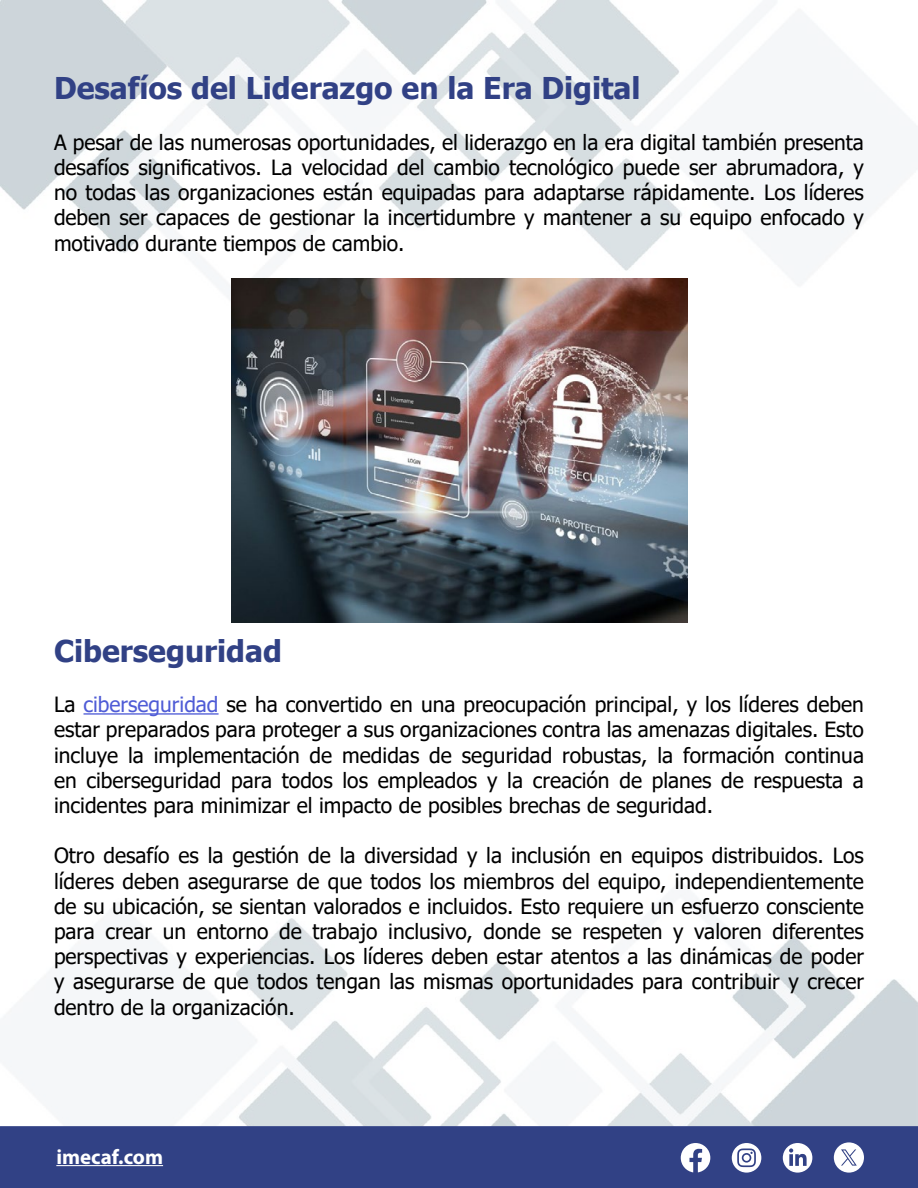
<style>
.page{position:relative;width:918px;height:1188px;background:#fff}
.page>*{position:absolute;margin:0;border:0;box-sizing:border-box;transform-origin:0 0}
.t1{font:700 30px "Tahoma";color:#314185}
.t2{font:21px/25.2px "Tahoma";color:#000;text-align:justify}
.t3{font:700 21px "Myriad Pro";color:#fff}
.s1{color:#4f5cd6}
</style>
<div class="page">
<img style="left:0;top:0;width:918px;height:1126px">
<div style="left:0;top:1126px;width:918px;height:62px;background:#314185;border:2px solid #314185"></div>
<hr style="left:56px;top:1165px;width:107px;height:1px;background:#fff">
<svg style="left:681px;top:1143px;width:29px;height:29px"></svg>
<svg style="left:732px;top:1143px;width:29px;height:30px"></svg>
<svg style="left:783px;top:1143px;width:29px;height:30px"></svg>
<svg style="left:834px;top:1142px;width:30px;height:31px"></svg>
<img style="left:231px;top:279px;width:456px;height:344px">
<hr style="left:84px;top:713px;width:135px;height:2px;background:#4f5cd6">
<h1 class="t1" style="left:54px;top:68px;width:588px">Desafíos del Liderazgo en la Era Digital</h1>
<p class="t2" style="left:54px;top:131px;width:812px">A pesar de las numerosas oportunidades, el liderazgo en la era digital también presenta desafíos significativos. La velocidad del cambio tecnológico puede ser abrumadora, y no todas las organizaciones están equipadas para adaptarse rápidamente. Los líderes deben ser capaces de gestionar la incertidumbre y mantener a su equipo enfocado y motivado durante tiempos de cambio.</p>
<h1 class="t1" style="left:54px;top:630px;width:229px">Ciberseguridad</h1>
<p class="t2" style="left:54px;top:693px;width:812px">La <span class="s1">ciberseguridad</span> se ha convertido en una preocupación principal, y los líderes deben estar preparados para proteger a sus organizaciones contra las amenazas digitales. Esto incluye la implementación de medidas de seguridad robustas, la formación continua en ciberseguridad para todos los empleados y la creación de planes de respuesta a incidentes para minimizar el impacto de posibles brechas de seguridad.</p>
<p class="t2" style="left:54px;top:844px;width:812px">Otro desafío es la gestión de la diversidad y la inclusión en equipos distribuidos. Los líderes deben asegurarse de que todos los miembros del equipo, independientemente de su ubicación, se sientan valorados e incluidos. Esto requiere un esfuerzo consciente para crear un entorno de trabajo inclusivo, donde se respeten y valoren diferentes perspectivas y experiencias. Los líderes deben estar atentos a las dinámicas de poder y asegurarse de que todos tengan las mismas oportunidades para contribuir y crecer dentro de la organización.</p>
<p class="t3" style="left:56px;top:1143px;width:108px">imecaf.com</p>
</div>
